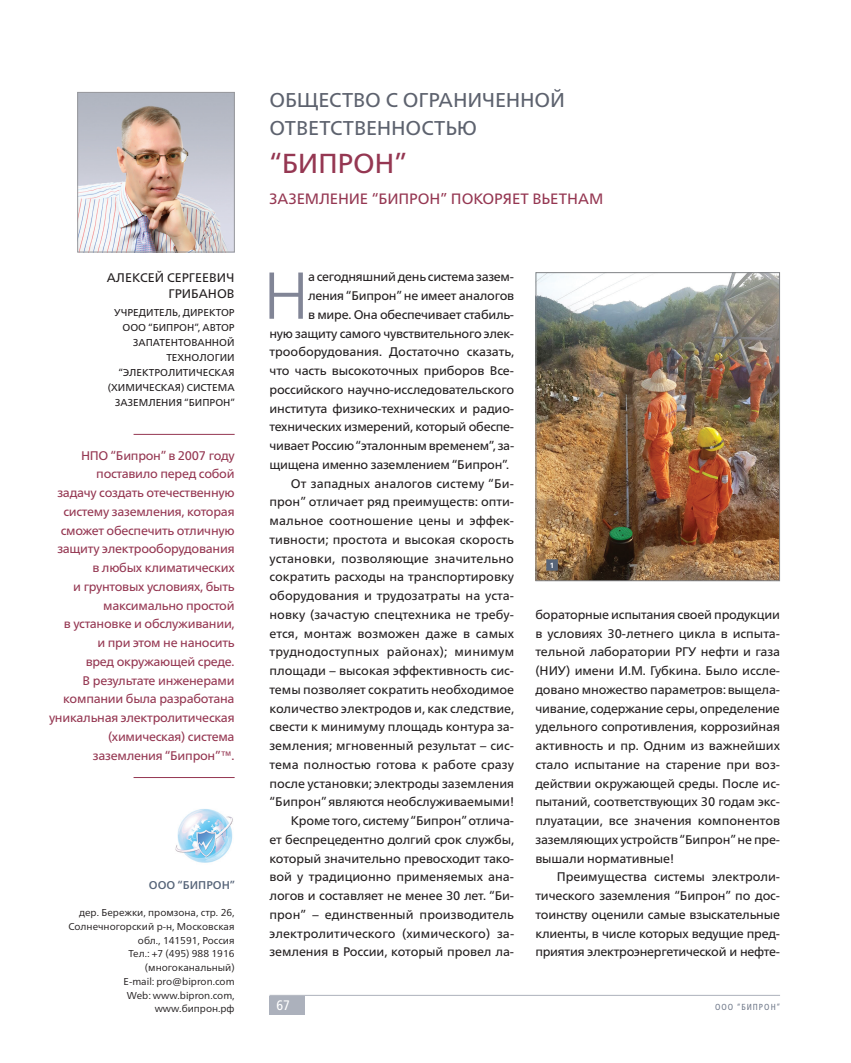
<style>
.page{position:relative;width:851px;height:1063px;background:#fff}
.page>*{position:absolute;margin:0;border:0;box-sizing:border-box;transform-origin:0 0}
.t1{font:300 66.25px "Frutiger Neue LTW1 G";color:#818596}
.t2{font:27.5px "Frutiger Neue LTW1 G";letter-spacing:-.015em;color:#953752}
.t3{font:20px/27.5px "Frutiger Neue LTW1 G";letter-spacing:-.01em;color:#5d626e}
.t4{font:15px "Frutiger Neue LTW1 G";letter-spacing:-.01em;color:#953752}
.t5{font:condensed 13.75px "Frutiger Neue LTW1 G";color:#fff}
.t6{font:12.5px/18.8px "Frutiger Neue LTW1 G";letter-spacing:-.005em;color:#231f20;text-align:justify}
.t7{font:12.5px/18.8px "Frutiger Neue LTW1 G";letter-spacing:-.02em;color:#953752;text-align:right}
.t8{font:12.5px "Frutiger Neue LTW1 G";letter-spacing:.02em;color:#231f20}
.t9{font:12.5px "Frutiger Neue LTW1 G";letter-spacing:-.025em;color:#231f20}
.t10{font:500 11.25px "Frutiger Neue LTW1 G";color:#576579}
.t11{font:10px/13.8px "Frutiger Neue LTW1 G";color:#231f20;text-align:right}
.t12{font:10px/15px "Frutiger Neue LTW1 G";color:#231f20;text-align:right}
.t13{font:condensed 8.75px "Frutiger Neue LTW1 G";letter-spacing:.115em;color:#717a8b}
.t14{font:700 7.5px "Frutiger Neue LTW1 G";color:#fff}
</style>
<div class="page">
<div style="left:269px;top:996px;width:36px;height:18px;background:#acb1bc"></div>
<hr style="left:269px;top:995px;width:511px;height:1px;background:#acb1bc">
<hr style="left:133px;top:434px;width:101px;height:1px;background:#953752">
<hr style="left:133px;top:777px;width:101px;height:1px;background:#953752">
<img style="left:537px;top:274px;width:240px;height:305px">
<div style="left:535px;top:272px;width:244px;height:309px;border:1px solid #808285"></div>
<img style="left:79px;top:94px;width:154px;height:156px">
<div style="left:77px;top:92px;width:158px;height:160px;border:1px solid #98999d"></div>
<div style="left:546px;top:559px;width:11px;height:12px;background:#576579"></div>
<img style="left:175px;top:809px;width:58px;height:54px">
<p class="t6" style="left:107px;top:269px;width:129px;line-height:16.2px;text-align:right">АЛЕКСЕЙ СЕРГЕЕВИЧ<br>ГРИБАНОВ</p>
<p class="t12" style="left:108px;top:305px;width:129px">УЧРЕДИТЕЛЬ, ДИРЕКТОР<br>ООО “БИПРОН”, АВТОР<br>ЗАПАТЕНТОВАННОЙ<br>ТЕХНОЛОГИИ “ЭЛЕКТРОЛИТИЧЕСКАЯ (ХИМИЧЕСКАЯ) СИСТЕМА<br>ЗАЗЕМЛЕНИЯ “БИПРОН”</p>
<p class="t7" style="left:49px;top:446px;width:187px">НПО “Бипрон” в 2007 году поставило перед собой<br>задачу создать отечественную систему заземления, которая сможет обеспечить отличную защиту электрооборудования в любых климатических<br>и грунтовых условиях, быть максимально простой<br>в установке и обслуживании,<br>и при этом не наносить<br>вред окружающей среде.<br>В результате инженерами компании была разработана уникальная электролитическая (химическая) система заземления “Бипрон”™.</p>
<p class="t10" style="left:149px;top:878px;width:88px">ООО “БИПРОН”</p>
<p class="t11" style="left:68px;top:906px;width:168px">дер. Бережки, промзона, стр. 26,<br>Солнечногорский р-н, Московская обл., 141591, Россия<br>Тел.: +7 (495) 988 1916 (многоканальный)<br>E-mail: pro@bipron.com<br>Web: www.bipron.com, www.бипрон.рф</p>
<h3 class="t3" style="left:269px;top:87px;width:297px">ОБЩЕСТВО С ОГРАНИЧЕННОЙ<br>ОТВЕТСТВЕННОСТЬЮ</h3>
<h2 class="t2" style="left:269px;top:147px;width:139px">“БИПРОН”</h2>
<p class="t4" style="left:269px;top:190px;width:335px">ЗАЗЕМЛЕНИЕ “БИПРОН” ПОКОРЯЕТ ВЬЕТНАМ</p>
<h1 class="t1" style="left:263px;top:255px;width:48px">Н</h1>
<p class="t9" style="left:308px;top:270px;width:207px">а сегодняшний день система зазем-</p>
<p class="t6" style="left:308px;top:286px;width:207px">ления “Бипрон” не имеет аналогов</p>
<p class="t6" style="left:308px;top:305px;width:207px">в мире. Она обеспечивает стабиль-</p>
<p class="t6" style="left:269px;top:324px;width:246px">ную защиту самого чувствительного элек-</p>
<p class="t6" style="left:269px;top:342px;width:246px">трооборудования. Достаточно сказать,</p>
<p class="t6" style="left:269px;top:361px;width:246px">что часть высокоточных приборов Все-</p>
<p class="t6" style="left:269px;top:380px;width:246px">российского научно-исследовательского</p>
<p class="t6" style="left:269px;top:399px;width:246px">института физико-технических и радио-</p>
<p class="t6" style="left:269px;top:417px;width:246px">технических измерений, который обеспе-</p>
<p class="t6" style="left:269px;top:436px;width:246px">чивает Россию “эталонным временем”, за-</p>
<p class="t6" style="left:269px;top:455px;width:241px">щищена именно заземлением “Бипрон”.</p>
<p class="t6" style="left:291px;top:474px;width:225px">От западных аналогов систему “Би-</p>
<p class="t6" style="left:269px;top:492px;width:246px">прон” отличает ряд преимуществ: опти-</p>
<p class="t6" style="left:269px;top:511px;width:246px">мальное соотношение цены и эффек-</p>
<p class="t6" style="left:269px;top:530px;width:246px">тивности; простота и высокая скорость</p>
<p class="t6" style="left:269px;top:549px;width:246px">установки, позволяющие значительно</p>
<p class="t6" style="left:269px;top:567px;width:246px">сократить расходы на транспортировку</p>
<p class="t6" style="left:269px;top:586px;width:246px">оборудования и трудозатраты на уста-</p>
<p class="t6" style="left:269px;top:605px;width:246px">новку (зачастую спецтехника не требу-</p>
<p class="t6" style="left:269px;top:624px;width:246px">ется, монтаж возможен даже в самых</p>
<p class="t8" style="left:269px;top:645px;width:246px">труднодоступных районах); минимум</p>
<p class="t6" style="left:269px;top:661px;width:246px">площади – высокая эффективность сис-</p>
<p class="t6" style="left:269px;top:680px;width:246px">темы позволяет сократить необходимое</p>
<p class="t6" style="left:269px;top:699px;width:246px">количество электродов и, как следствие,</p>
<p class="t6" style="left:269px;top:717px;width:246px">свести к минимуму площадь контура за-</p>
<p class="t6" style="left:269px;top:736px;width:246px">земления; мгновенный результат – сис-</p>
<p class="t6" style="left:269px;top:755px;width:246px">тема полностью готова к работе сразу</p>
<p class="t6" style="left:269px;top:774px;width:246px">после установки; электроды заземления</p>
<p class="t6" style="left:269px;top:792px;width:246px">“Бипрон” являются необслуживаемыми!</p>
<p class="t6" style="left:291px;top:811px;width:225px">Кроме того, систему “Бипрон” отлича-</p>
<p class="t6" style="left:269px;top:830px;width:246px">ет беспрецедентно долгий срок службы,</p>
<p class="t6" style="left:269px;top:849px;width:246px">который значительно превосходит тако-</p>
<p class="t6" style="left:269px;top:867px;width:246px">вой у традиционно применяемых ана-</p>
<p class="t6" style="left:269px;top:886px;width:246px">логов и составляет не менее 30 лет. “Би-</p>
<p class="t6" style="left:269px;top:905px;width:246px">прон” – единственный производитель</p>
<p class="t6" style="left:269px;top:924px;width:246px">электролитического (химического) за-</p>
<p class="t6" style="left:269px;top:942px;width:246px">земления в России, который провел ла-</p>
<p class="t14" style="left:549px;top:561px;width:6px">1</p>
<p class="t6" style="left:535px;top:605px;width:246px">бораторные испытания своей продукции в условиях 30-летнего цикла в испыта&shy;тельной лаборатории РГУ нефти и газа (НИУ) имени И.М. Губкина. Было иссле&shy;довано множество параметров: выщела&shy;чивание, содержание серы, определение удельного сопротивления, коррозийная активность и пр. Одним из важнейших стало испытание на старение при воз&shy;действии окружающей среды. После ис&shy;пытаний, соответствующих 30 годам экс&shy;плуатации, все значения компонентов заземляющих устройств “Бипрон” не пре&shy;вышали нормативные!</p>
<p class="t6" style="left:535px;top:867px;width:246px;text-indent:21px">Преимущества системы электроли&shy;тического заземления “Бипрон” по дос&shy;тоинству оценили самые взыскательные клиенты, в числе которых ведущие пред&shy;приятия электроэнергетической и нефте-</p>
<p class="t5" style="left:276px;top:997px;width:15px">67</p>
<p class="t13" style="left:715px;top:1002px;width:67px">ООО “БИПРОН”</p>
</div>
